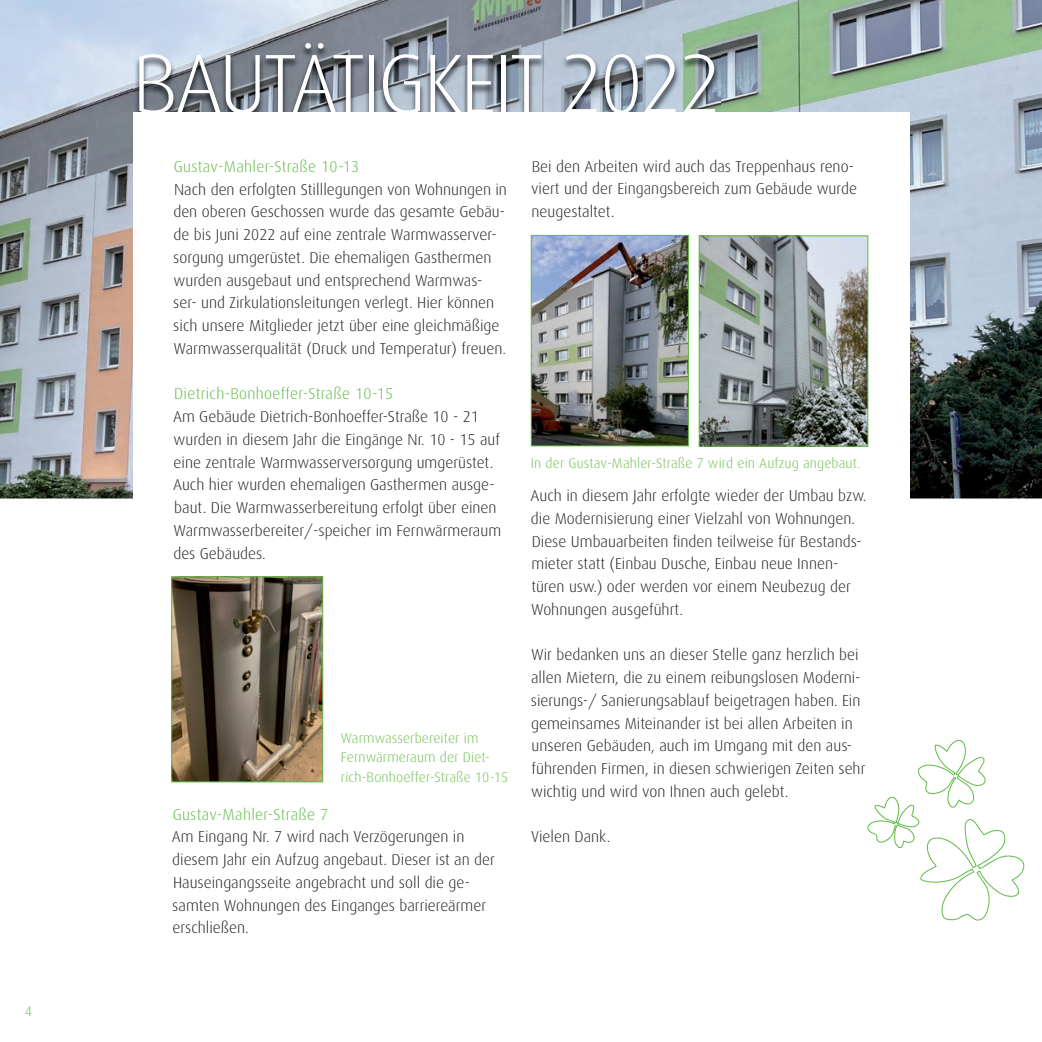
<style>
.page{position:relative;width:1042px;height:1042px;background:#fff}
.page>*{position:absolute;margin:0;border:0;box-sizing:border-box;transform-origin:0 0}
.t1{font:300 84px "Dax";letter-spacing:-.04em;color:#fff}
.t2{font:300 15.75px/22.8px "Dax";color:#231f20}
.t3{font:300 15.75px "Dax";letter-spacing:.02em;color:#60bb46}
.t4{font:300 14px/19.2px "Dax";letter-spacing:.01em;color:#73c053}
.t5{font:300 14px "Dax";color:#60bb46}
</style>
<div class="page">
<img style="left:0;top:0;width:1042px;height:498px">
<img style="left:134px;top:43px;width:586px;height:70px">
<div style="left:133px;top:113px;width:776px;height:398px;background:#fff"></div>
<svg style="left:868px;top:739px;width:157px;height:182px"></svg>
<img style="left:701px;top:237px;width:165px;height:208px">
<div style="left:699px;top:235px;width:169px;height:212px;border:1px solid #60bb46"></div>
<img style="left:173px;top:578px;width:148px;height:202px">
<div style="left:171px;top:576px;width:152px;height:206px;border:1px solid #60bb46"></div>
<img style="left:533px;top:237px;width:154px;height:207px">
<div style="left:531px;top:235px;width:158px;height:211px;border:1px solid #60bb46"></div>
<p class="t5" style="left:25px;top:1003px;width:9px">4</p>
<h1 class="t1" style="left:132px;top:38px;width:591px">BAUTÄTIGKEIT 2022</h1>
<p class="t3" style="left:174px;top:158px;width:187px">Gustav-Mahler-Straße 10-13</p>
<p class="t2" style="left:173px;top:178px;width:335px">Nach den erfolgten Stilllegungen von Wohnungen in den oberen Geschossen wurde das gesamte Gebäu&shy;de bis Juni 2022 auf eine zentrale Warmwasserver&shy;sorgung umgerüstet. Die ehemaligen Gasthermen wurden ausgebaut und entsprechend Warmwas&shy;ser- und Zirkulationsleitungen verlegt. Hier können sich unsere Mitglieder jetzt über eine gleichmäßige Warmwasserqualität (Druck und Temperatur) freuen.</p>
<p class="t3" style="left:174px;top:385px;width:220px">Dietrich-Bonhoeffer-Straße 10-15</p>
<p class="t2" style="left:173px;top:405px;width:330px">Am Gebäude Dietrich-Bonhoeffer-Straße 10 - 21 wurden in diesem Jahr die Eingänge Nr. 10 - 15 auf eine zentrale Warmwasserversorgung umgerüstet.<br>Auch hier wurden ehemaligen Gasthermen ausge&shy;baut. Die Warmwasserbereitung erfolgt über einen Warmwasserbereiter/-speicher im Fernwärmeraum des Gebäudes.</p>
<p class="t4" style="left:341px;top:729px;width:169px">Warmwasserbereiter im<br>Fernwärmeraum der Diet&shy;rich-Bonhoeffer-Straße 10-15</p>
<p class="t3" style="left:173px;top:805px;width:157px">Gustav-Mahler-Straße 7</p>
<p class="t2" style="left:172px;top:826px;width:324px">Am Eingang Nr. 7 wird nach Verzögerungen in diesem Jahr ein Aufzug angebaut. Dieser ist an der Hauseingangsseite angebracht und soll die ge&shy;samten Wohnungen des Einganges barriereärmer erschließen.</p>
<p class="t2" style="left:531px;top:155px;width:327px">Bei den Arbeiten wird auch das Treppenhaus reno&shy;viert und der Eingangsbereich zum Gebäude wurde neugestaltet.</p>
<p class="t4" style="left:531px;top:453px;width:331px">In der Gustav-Mahler-Straße 7 wird ein Aufzug angebaut.</p>
<p class="t2" style="left:530px;top:484px;width:337px">Auch in diesem Jahr erfolgte wieder der Umbau bzw. die Modernisierung einer Vielzahl von Wohnungen.<br>Diese Umbauarbeiten finden teilweise für Bestands&shy;mieter statt (Einbau Dusche, Einbau neue Innen&shy;türen usw.) oder werden vor einem Neubezug der Wohnungen ausgeführt.</p>
<p class="t2" style="left:531px;top:644px;width:336px">Wir bedanken uns an dieser Stelle ganz herzlich bei allen Mietern, die zu einem reibungslosen Moderni&shy;sierungs-/ Sanierungsablauf beigetragen haben. Ein gemeinsames Miteinander ist bei allen Arbeiten in unseren Gebäuden, auch im Umgang mit den aus&shy;führenden Firmen, in diesen schwierigen Zeiten sehr wichtig und wird von Ihnen auch gelebt.</p>
<p class="t2" style="left:531px;top:826px;width:81px">Vielen Dank.</p>
</div>
